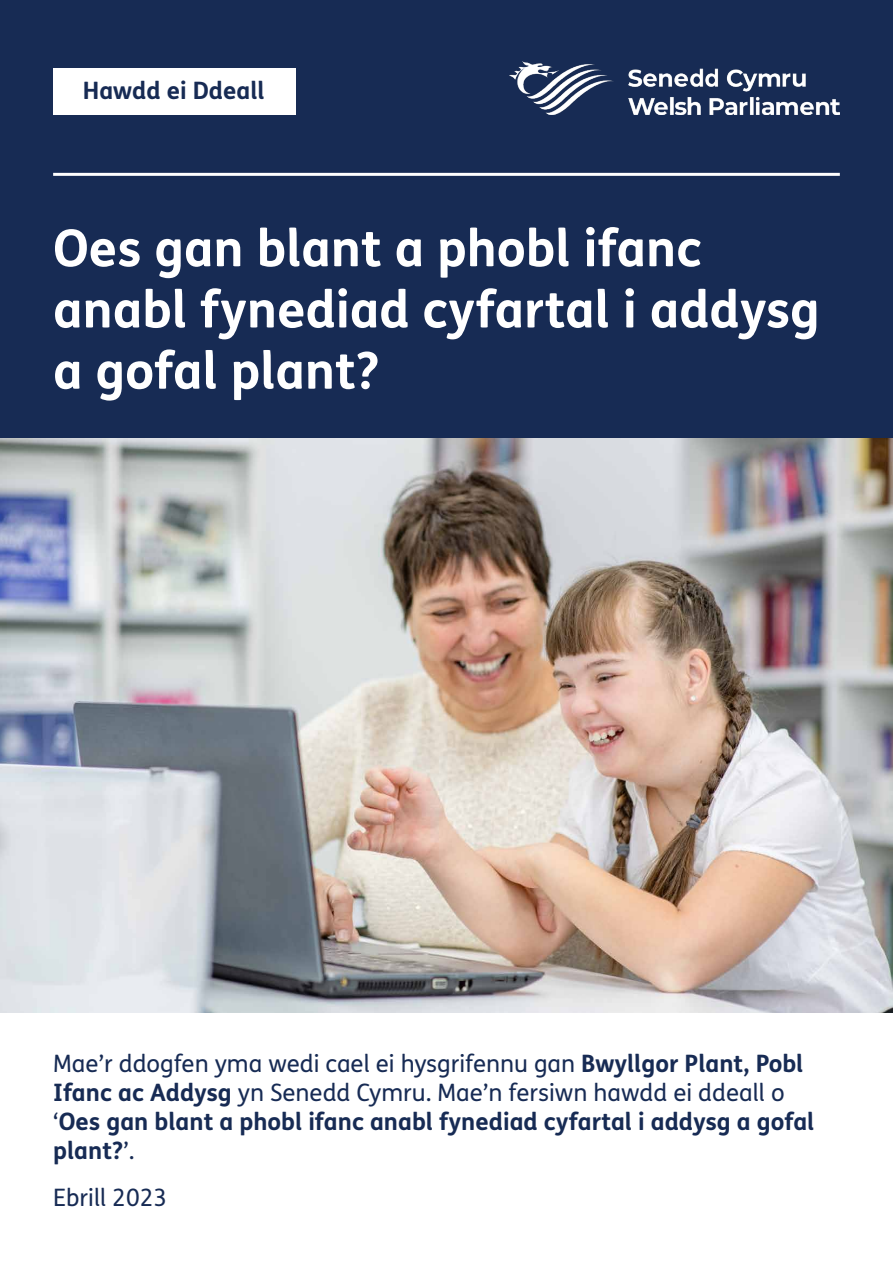
<style>
.page{position:relative;width:893px;height:1263px;background:#fff}
.page>*{position:absolute;margin:0;border:0;box-sizing:border-box;transform-origin:0 0}
.t1{font:700 51px/61.2px "FS Me Pro";color:#fff}
.Bodytext{font:700 24px/28.8px "FS Me Pro";color:#172b54}
.t2{font:24px "FS Me Pro";color:#172b54}
.s1{font-weight:400}
</style>
<div class="page">
<div style="left:0;top:0;width:893px;height:438px;background:#172b54"></div>
<div style="left:53px;top:68px;width:243px;height:47px;background:#fff"></div>
<img style="left:509px;top:62px;width:331px;height:53px">
<img style="left:0;top:438px;width:893px;height:574px">
<hr style="left:53px;top:173px;width:787px;height:3px;background:#fff">
<p class="Bodytext" style="left:83px;top:75px;width:183px">Hawdd ei Ddeall</p>
<h1 class="t1" style="left:53px;top:215px;width:768px">Oes gan blant a phobl ifanc anabl fynediad cyfartal i addysg a gofal plant?</h1>
<h1 class="Bodytext" style="left:53px;top:1048px;width:763px"><span class="s1">Mae’r ddogfen yma wedi cael ei hysgrifennu gan</span> Bwyllgor Plant, Pobl Ifanc ac Addysg <span class="s1">yn Senedd Cymru. Mae’n fersiwn hawdd ei ddeall o ‘</span>Oes gan blant a phobl ifanc anabl fynediad cyfartal i addysg a gofal plant?<span class="s1">’.</span></h1>
<h1 class="t2" style="left:53px;top:1181px;width:115px">Ebrill 2023</h1>
</div>
